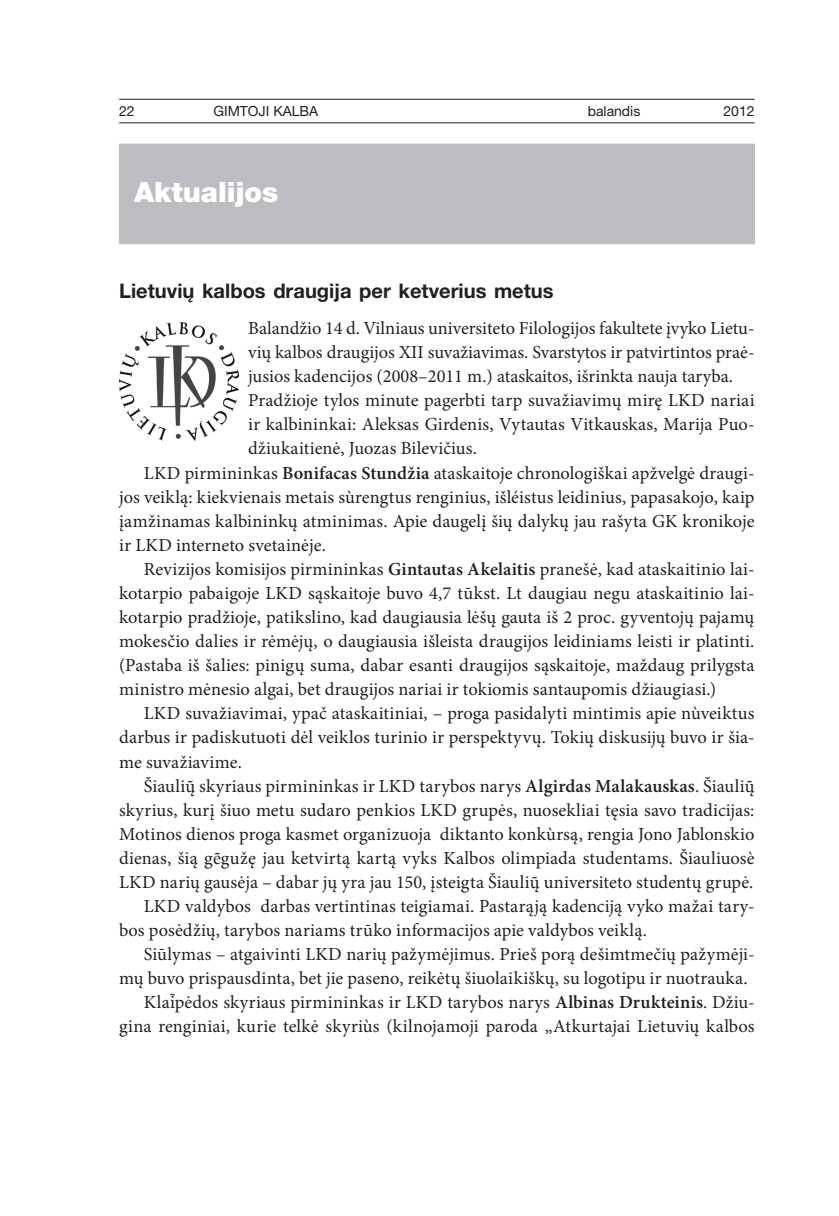
<style>
.page{position:relative;width:839px;height:1216px;background:#fff}
.page>*{position:absolute;margin:0;border:0;box-sizing:border-box;transform-origin:0 0}
.t1{font:900 28px "Helvetica Neue LT Pro";color:#fff}
.t2{font:700 20.12px "Helvetica Neue LT Pro";color:#231f20}
.t3{font:18.38px "Minion Pro";letter-spacing:.005em;color:#231f20}
.t4{font:14px "Helvetica Neue LT Pro";color:#231f20}
.s1{font-weight:600}
.s2{font-family:"Minion Pro Acc"}
</style>
<div class="page">
<hr style="left:119px;top:122px;width:635px;height:1px;background:#231f20">
<hr style="left:119px;top:99px;width:635px;height:1px;background:#231f20">
<div style="left:119px;top:144px;width:635px;height:100px;background:#bcbdc0"></div>
<img style="left:119px;top:323px;width:119px;height:118px">
<p class="t4" style="left:119px;top:102px;width:17px">22</p>
<p class="t4" style="left:213px;top:102px;width:106px">GIMTOJI KALBA</p>
<p class="t4" style="left:587px;top:102px;width:54px">balandis</p>
<p class="t4" style="left:723px;top:102px;width:33px">2012</p>
<h1 class="t1" style="left:134px;top:175px;width:146px">Aktualijos</h1>
<p class="t2" style="left:119px;top:278px;width:436px">Lietuvių kalbos draugija per ketverius metus</p>
<p class="t3" style="left:248px;top:316px;width:508px">Balandžio 14 d. Vilniaus universiteto Filologijos fakultete įvyko Lietu-</p>
<p class="t3" style="left:248px;top:340px;width:508px">vių kalbos draugijos XII suvažiavimas. Svarstytos ir patvirtintos praė-</p>
<p class="t3" style="left:248px;top:364px;width:486px">jusios kadencijos (2008–2011 m.) ataskaitos, išrinkta nauja taryba.</p>
<p class="t3" style="left:248px;top:388px;width:508px">Pradžioje tylos minute pagerbti tarp suvažiavimų mirę LKD nariai</p>
<p class="t3" style="left:248px;top:412px;width:508px">ir kalbininkai: Aleksas Girdenis, Vytautas Vitkauskas, Marija Puo-</p>
<p class="t3" style="left:248px;top:436px;width:230px">džiukaitienė, Juozas Bilevičius.</p>
<p class="t3" style="left:144px;top:460px;width:612px">LKD pirmininkas <span class="s1">Bonifacas Stundžia</span> ataskaitoje chronologiškai apžvelgė draugi-</p>
<p class="t3" style="left:119px;top:484px;width:636px">jos veiklą: kiekvienais metais sùrengtus renginius, išléistus leidinius, papasakojo, kaip</p>
<p class="t3" style="left:119px;top:508px;width:636px">įamžinamas kalbininkų atminimas. Apie daugelį šių dalykų jau rašyta GK kronikoje</p>
<p class="t3" style="left:119px;top:532px;width:208px">ir LKD interneto svetainėje.</p>
<p class="t3" style="left:144px;top:556px;width:612px">Revizijos komisijos pirmininkas <span class="s1">Gintautas Akelaitis</span> pranešė, kad ataskaitinio lai-</p>
<p class="t3" style="left:119px;top:580px;width:636px">kotarpio pabaigoje LKD sąskaitoje buvo 4,7 tūkst. Lt daugiau negu ataskaitinio lai-</p>
<p class="t3" style="left:119px;top:605px;width:636px">kotarpio pradžioje, patikslino, kad daugiausia lėšų gauta iš 2 proc. gyventojų pajamų</p>
<p class="t3" style="left:119px;top:629px;width:636px">mokesčio dalies ir rėmėjų, o daugiausia išleista draugijos leidiniams leisti ir platinti.</p>
<p class="t3" style="left:119px;top:653px;width:636px">(Pastaba iš šalies: pinigų suma, dabar esanti draugijos sąskaitoje, maždaug prilygsta</p>
<p class="t3" style="left:119px;top:677px;width:598px">ministro mėnesio algai, bet draugijos nariai ir tokiomis santaupomis džiaugiasi.)</p>
<p class="t3" style="left:144px;top:701px;width:612px">LKD suvažiavimai, ypač ataskaitiniai, – proga pasidalyti mintimis apie nùveiktus</p>
<p class="t3" style="left:119px;top:725px;width:636px">darbus ir padiskutuoti dėl veiklos turinio ir perspektyvų. Tokių diskusijų buvo ir šia-</p>
<p class="t3" style="left:119px;top:749px;width:124px">me suvažiavime.</p>
<p class="t3" style="left:144px;top:773px;width:612px">Šiauli<span class="s2">C</span> skyriaus pirmininkas ir LKD tarybos narys <span class="s1">Algirdas Malakauskas</span>. Šiauli<span class="s2">C</span></p>
<p class="t3" style="left:119px;top:797px;width:636px">skyrius, kurį šiuo metu sudaro penkios LKD grupės, nuosekliai tęsia savo tradicijas:</p>
<p class="t3" style="left:119px;top:821px;width:636px">Motinos dienos proga kasmet organizuoja diktanto konkùrsą, rengia Jono Jablonskio</p>
<p class="t3" style="left:119px;top:845px;width:636px">dienas, šią g<span class="s2">F</span>gužę jau ketvirtą kartą vyks Kalbos olimpiada studentams. Šiauliuosè</p>
<p class="t3" style="left:119px;top:869px;width:635px">LKD narių gausėja – dabar jų yra jau 150, įsteigta Šiauli<span class="s2">C</span> universiteto studentų grupė.</p>
<p class="t3" style="left:144px;top:893px;width:612px">LKD valdybos darbas vertintinas teigiamai. Pastarąją kadenciją vyko mažai tary-</p>
<p class="t3" style="left:119px;top:917px;width:529px">bos posėdžių, tarybos nariams trūko informacijos apie valdybos veiklą.</p>
<p class="t3" style="left:144px;top:942px;width:612px">Siūlymas – atgaivinti LKD narių pažymėjimus. Prieš porą dešimtmečių pažymėji-</p>
<p class="t3" style="left:119px;top:966px;width:630px">mų buvo prispausdinta, bet jie paseno, reikėtų šiuolaikiškų, su logotipu ir nuotrauka.</p>
<p class="t3" style="left:144px;top:990px;width:612px">Kla<span class="s2">Q</span>pėdos skyriaus pirmininkas ir LKD tarybos narys <span class="s1">Albinas Drukteinis</span>. Džiu-</p>
<p class="t3" style="left:119px;top:1014px;width:636px">gina renginiai, kurie telkė skyriùs (kilnojamoji paroda „Atkurtajai Lietuvių kalbos</p>
</div>
